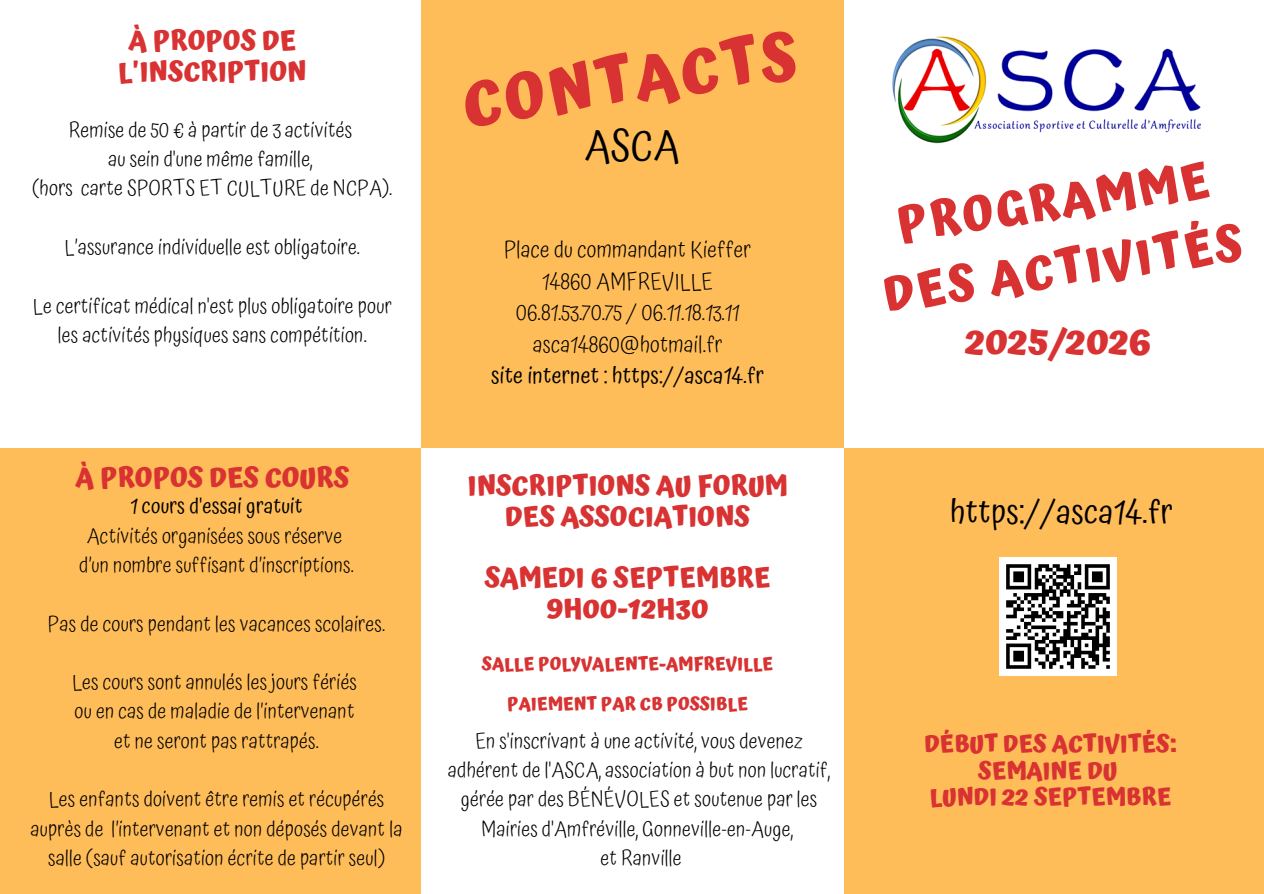
<style>
.page{position:relative;width:1264px;height:894px;background:#fff}
.page>*{position:absolute;margin:0;border:0;box-sizing:border-box;transform-origin:0 0}
.t1{font:700 63px "Atma";color:#d83232}
.t2{font:700 48px/66.8px "Atma";color:#d83232;text-align:center}
.t3{font:42px "Atma";color:#000}
.t4{font:700 35.85px "Atma";color:#d83232}
.t5{font:33px "Atma";letter-spacing:.01em;color:#000}
.t6{font:700 27.45px/30.6px "Atma";color:#d83232;text-align:center}
.t7{font:700 24px "Atma";color:#d83232}
.t8{font:300 22.5px "Atma";letter-spacing:.01em;color:#000}
.t9{font:22.5px "Atma";letter-spacing:.01em;color:#000}
.t10{font:300 21px/29.2px "Atma";letter-spacing:.01em;color:#000;text-align:center}
.t11{font:21px "Atma";letter-spacing:.01em;color:#000}
.t12{font:700 18px "Atma";color:#d83232}
</style>
<div class="page">
<div style="left:421px;top:0;width:422px;height:447px;background:#ffbd59"></div>
<img style="left:892px;top:36px;width:309px;height:107px">
<div style="left:843px;top:448px;width:420px;height:445px;background:#ffbd59"></div>
<div style="left:0;top:448px;width:421px;height:445px;background:#ffbd59"></div>
<img style="left:999px;top:557px;width:117px;height:117px">
<p class="t6" style="left:118px;top:25px;width:190px">À PROPOS DE<br>L'INSCRIPTION</p>
<h3 class="t10" style="left:69px;top:115px;width:285px">Remise de 50 € à partir de 3 activités</h3>
<p class="t10" style="left:108px;top:144px;width:206px">au sein d'une même famille,</p>
<p class="t10" style="left:32px;top:173px;width:361px">(hors carte SPORTS ET CULTURE de NCPA).</p>
<p class="t10" style="left:65px;top:232px;width:297px">L’assurance individuelle est obligatoire.</p>
<p class="t10" style="left:33px;top:290px;width:360px">Le certificat médical n'est plus obligatoire pour les activités physiques sans compétition.</p>
<p class="t6" style="left:76px;top:461px;width:275px">À PROPOS DES COURS</p>
<p class="t11" style="left:130px;top:493px;width:174px">1 cours d'essai gratuit</p>
<h2 class="t10" style="left:87px;top:520px;width:257px">Activités organisées sous réserve</h2>
<h4 class="t10" style="left:79px;top:550px;width:276px">d’un nombre suffisant d’inscriptions.</h4>
<p class="t10" style="left:48px;top:608px;width:339px">Pas de cours pendant les vacances scolaires.</p>
<h6 class="t10" style="left:72px;top:667px;width:286px">Les cours sont annulés les jours fériés</h6>
<p class="t10" style="left:75px;top:696px;width:281px">ou en cas de maladie de l’intervenant</p>
<p class="t10" style="left:114px;top:725px;width:206px">et ne seront pas rattrapés.</p>
<p class="t10" style="left:31px;top:784px;width:373px">Les enfants doivent être remis et récupérés auprès de l’intervenant et non déposés devant la</p>
<p class="t10" style="left:48px;top:842px;width:338px">salle (sauf autorisation écrite de partir seul)</p>
<h1 class="t1" style="left:457px;top:67px;width:338px;rotate:-8deg">CONTACTS</h1>
<p class="t3" style="left:584px;top:121px;width:96px">ASCA</p>
<p class="t8" style="left:504px;top:236px;width:248px">Place du commandant Kieffer</p>
<p class="t8" style="left:542px;top:268px;width:172px">14860 AMFREVILLE</p>
<p class="t8" style="left:516px;top:299px;width:225px">06.81.53.70.75 / 06.11.18.13.11</p>
<h6 class="t8" style="left:533px;top:331px;width:191px">asca14860@hotmail.fr</h6>
<h6 class="t9" style="left:491px;top:362px;width:274px">site internet : https://asca14.fr</h6>
<p class="t6" style="left:467px;top:470px;width:321px">INSCRIPTIONS AU FORUM<br>DES ASSOCIATIONS</p>
<p class="t6" style="left:484px;top:562px;width:287px">SAMEDI 6 SEPTEMBRE<br>9H00-12H30</p>
<p class="t12" style="left:482px;top:653px;width:293px">SALLE POLYVALENTE-AMFREVILLE</p>
<h5 class="t12" style="left:507px;top:693px;width:242px">PAIEMENT PAR CB POSSIBLE</h5>
<p class="t10" style="left:448px;top:725px;width:384px">En s'inscrivant à une activité, vous devenez adhérent de l'ASCA, association à but non lucratif, gérée par des BÉNÉVOLES et soutenue par les Mairies d'Amfréville, Gonneville-en-Auge,</p>
<p class="t10" style="left:600px;top:842px;width:83px">et Ranville</p>
<p class="t2" style="left:870px;top:194px;width:363px;rotate:-8deg">PROGRAMME<br>DES ACTIVITÉS</p>
<p class="t4" style="left:965px;top:320px;width:187px">2025/2026</p>
<p class="t5" style="left:950px;top:491px;width:224px">https://asca14.fr</p>
<p class="t7" style="left:924px;top:729px;width:254px">DÉBUT DES ACTIVITÉS:</p>
<p class="t7" style="left:978px;top:756px;width:140px">SEMAINE DU</p>
<p class="t7" style="left:929px;top:782px;width:243px">LUNDI 22 SEPTEMBRE</p>
</div>
